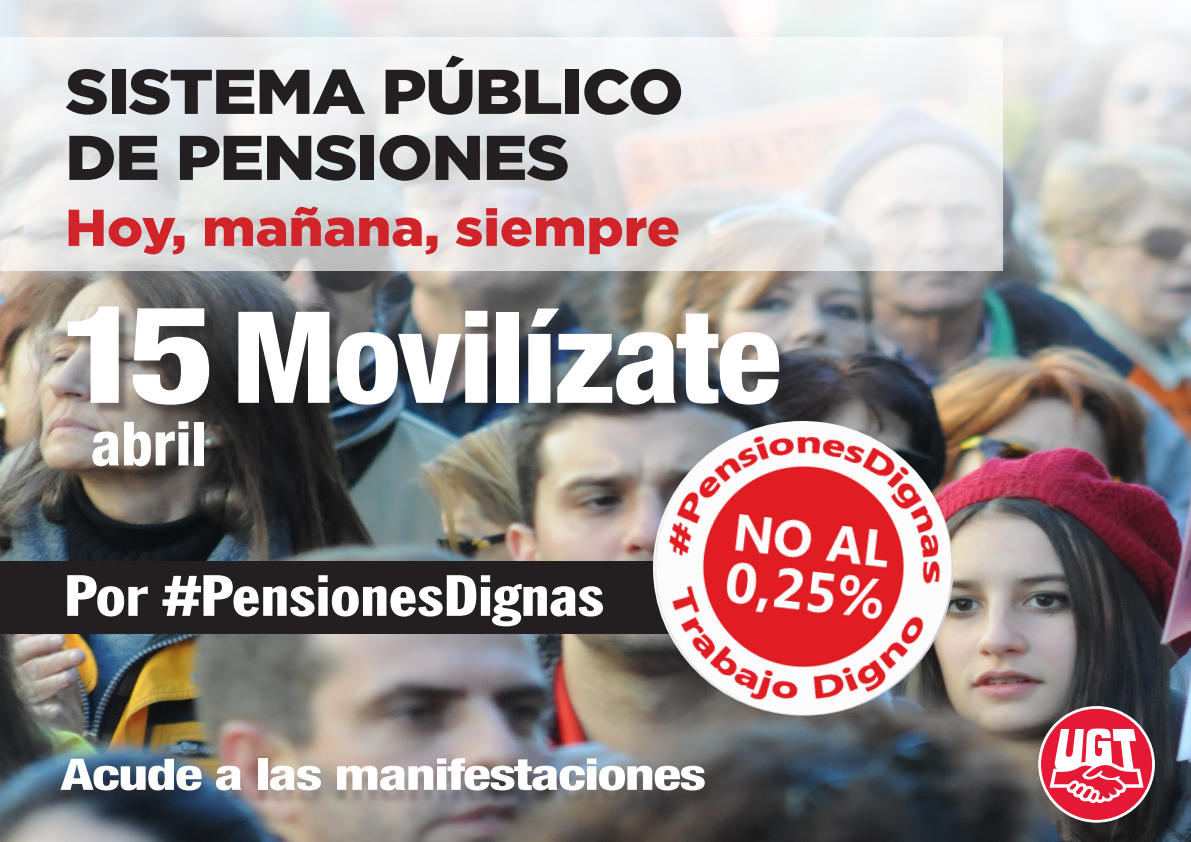
<style>
.page{position:relative;width:1191px;height:842px;background:#fff}
.page>*{position:absolute;margin:0;border:0;box-sizing:border-box;transform-origin:0 0}
.Entradillas{font:800 condensed 127.4px "Helvetica Neue";letter-spacing:-.03em;color:#fff;scale:1.08 1}
.Entradillas-2{font:900 63px "Gotham";letter-spacing:-.02em;color:#231f20;scale:1.06 1}
.t1{font:800 condensed 61px "Helvetica Neue";color:#fff}
.Entradillas-3{font:extra-condensed 57.6px "Franklin Gothic BT";letter-spacing:-.01em;color:#fff;scale:1.39 1}
.Entradillas-4{font:900 51.7px "Gotham";color:#d1232a;scale:1.06 1}
.Entradillas-5{font:800 condensed 43.5px "Helvetica Neue";letter-spacing:-.03em;color:#fff;scale:1.33 1}
.s1{font-size:136.1px}
.s2{font-family:"Helvetica Neue";font-weight:700;font-stretch:condensed}
</style>
<div class="page">
<img style="left:0;top:0;width:1191px;height:842px">
<div style="left:0;top:561px;width:718px;height:73px;background:#231f20"></div>
<div style="left:69px;top:308px;width:722px;height:109px;background:#231f20;opacity:.47"></div>
<svg style="left:0;top:37px;width:1002px;height:234px;fill:#efeff0"></svg>
<div style="left:61px;top:60px;width:625px;height:209px;background:#231f20;opacity:.01"></div>
<img style="left:645px;top:421px;width:316px;height:303px">
<div style="left:56px;top:763px;width:654px;height:43px;background:#231f20;opacity:.22"></div>
<svg style="left:1038px;top:707px;width:116px;height:115px"></svg>
<div style="left:1041px;top:709px;width:110px;height:110px;background:#e51836;border-radius:50%"></div>
<svg style="left:1049px;top:728px;width:94px;height:77px"></svg>
<p class="Entradillas-2" style="left:65px;top:55px;width:585px">SISTEMA PÚBLICO</p>
<p class="Entradillas-2" style="left:65px;top:121px;width:477px">DE PENSIONES</p>
<p class="Entradillas-4" style="left:65px;top:198px;width:581px">Hoy, mañana, siempre</p>
<p class="Entradillas" style="left:57px;top:279px;width:672px"><span class="s1">15</span>Movilízate</p>
<p class="t1" style="left:91px;top:406px;width:118px">abril</p>
<p class="Entradillas-3" style="left:64px;top:562px;width:390px">Por <span class="s2">#</span>PensionesDignas</p>
<p class="Entradillas-5" style="left:60px;top:747px;width:487px">Acude a las manifestaciones</p>
</div>
